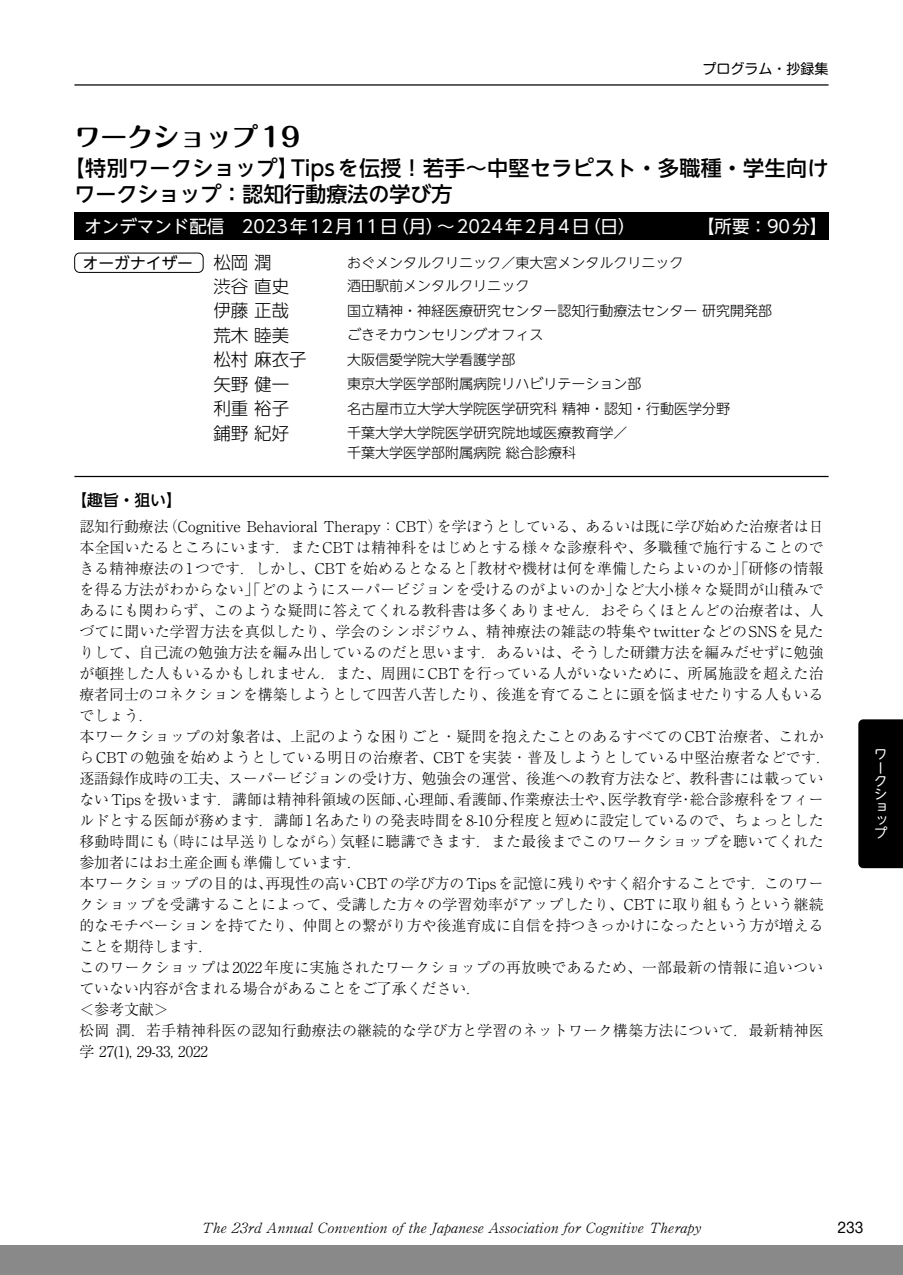
<style>
.page{position:relative;width:903px;height:1275px;background:#fff}
.page>*{position:absolute;margin:0;border:0;box-sizing:border-box;transform-origin:0 0}
.t1{font:700 26.25px "Maru Fo Pro";color:#000}
.t2{font:500 21px/26.2px "UD Shin Go NT Pro";letter-spacing:.02em;color:#000}
.t3{font:17.5px "UD Shin Go NT Pro";color:#fff}
.t4{font:300 17.5px "UD Shin Go NT Pro";color:#000}
.t5{font:15.75px "UD Shin Go NT Pro";color:#000}
.t6{font:500 15.75px "UD Shin Go NT Pro";color:#000}
.t7{font:300 14.88px/21px "Ryumin Pro";letter-spacing:.005em;color:#000}
.t8{font:300 14px/19.2px "UD Shin Go NT Pro";color:#000}
.t9{font:300 14px "Ryumin Pro";color:#000}
.t10{font:14px "Shin M Go Pro";color:#000}
.t11{font:13.12px/13.1px "UD Shin M Go Pro";color:#fff}
.s1{font-weight:300;font-size:17.5px}
</style>
<div class="page">
<div style="left:0;top:1245px;width:903px;height:30px;background:#898989"></div>
<hr style="left:74px;top:84px;width:754px;height:2px;background:#000">
<div style="left:858px;top:719px;width:45px;height:149px;background:#000"></div>
<div style="left:74px;top:212px;width:754px;height:28px;background:#000"></div>
<hr style="left:74px;top:476px;width:754px;height:1px;background:#000">
<div style="left:74px;top:253px;width:129px;height:20px;border:1px solid #000;border-radius:5px"></div>
<p class="t10" style="left:702px;top:58px;width:127px">プログラム・抄録集</p>
<h1 class="t1" style="left:74px;top:116px;width:227px">ワークショップ19</h1>
<h2 class="t2" style="left:74px;top:154px;width:755px;text-indent:-10px">【特別ワークショップ】Tipsを伝授！若手～中堅セラピスト・多職種・学生向けワークショップ：認知行動療法の学び方</h2>
<p class="t3" style="left:84px;top:212px;width:553px">オンデマンド配信　2023年12月11日（月）〜2024年2月4日（日）</p>
<p class="t3" style="left:697px;top:212px;width:132px">【所要：90分】</p>
<p class="t5" style="left:83px;top:250px;width:208px">オーガナイザー <span class="s1">松岡 潤　</span></p>
<p class="t8" style="left:347px;top:253px;width:337px">おぐメンタルクリニック／東大宮メンタルクリニック</p>
<p class="t4" style="left:213px;top:272px;width:77px">渋谷 直史</p>
<p class="t8" style="left:347px;top:276px;width:183px">酒田駅前メンタルクリニック</p>
<p class="t4" style="left:213px;top:296px;width:77px">伊藤 正哉</p>
<p class="t8" style="left:347px;top:300px;width:426px">国立精神・神経医療研究センター認知行動療法センター 研究開発部</p>
<p class="t4" style="left:213px;top:321px;width:77px">荒木 睦美</p>
<p class="t8" style="left:347px;top:325px;width:197px">ごきそカウンセリングオフィス</p>
<p class="t4" style="left:213px;top:345px;width:95px">松村 麻衣子</p>
<p class="t8" style="left:347px;top:349px;width:169px">大阪信愛学院大学看護学部</p>
<p class="t4" style="left:213px;top:370px;width:77px">矢野 健一</p>
<p class="t8" style="left:347px;top:374px;width:295px">東京大学医学部附属病院リハビリテーション部</p>
<p class="t4" style="left:213px;top:394px;width:77px">利重 裕子</p>
<p class="t8" style="left:347px;top:398px;width:384px">名古屋市立大学大学院医学研究科 精神・認知・行動医学分野</p>
<p class="t4" style="left:213px;top:419px;width:77px">鋪野 紀好</p>
<p class="t8" style="left:347px;top:423px;width:281px">千葉大学大学院医学研究院地域医療教育学／千葉大学医学部附属病院 総合診療科</p>
<p class="t6" style="left:71px;top:488px;width:112px">【趣旨・狙い】</p>
<p class="t7" style="left:79px;top:514px;width:753px">認知行動療法（Cognitive Behavioral Therapy：CBT）を学ぼうとしている、あるいは既に学び始めた治療者は日本全国いたるところにいます．またCBTは精神科をはじめとする様々な診療科や、多職種で施行することのできる精神療法の1つです．しかし、CBTを始めるとなると「教材や機材は何を準備したらよいのか」「研修の情報を得る方法がわからない」「どのようにスーパービジョンを受けるのがよいのか」など大小様々な疑問が山積みであるにも関わらず、このような疑問に答えてくれる教科書は多くありません．おそらくほとんどの治療者は、人づてに聞いた学習方法を真似したり、学会のシンポジウム、精神療法の雑誌の特集やtwitterなどのSNSを見たりして、自己流の勉強方法を編み出しているのだと思います．あるいは、そうした研鑽方法を編みだせずに勉強が頓挫した人もいるかもしれません．また、周囲にCBTを行っている人がいないために、所属施設を超えた治療者同士のコネクションを構築しようとして四苦八苦したり、後進を育てることに頭を悩ませたりする人もいるでしょう．<br>本ワークショップの対象者は、上記のような困りごと・疑問を抱えたことのあるすべてのCBT治療者、これからCBTの勉強を始めようとしている明日の治療者、CBTを実装・普及しようとしている中堅治療者などです．逐語録作成時の工夫、スーパービジョンの受け方、勉強会の運営、後進への教育方法など、教科書には載っていないTipsを扱います．講師は精神科領域の医師、心理師、看護師、作業療法士や、医学教育学・総合診療科をフィールドとする医師が務めます．講師1名あたりの発表時間を8-10分程度と短めに設定しているので、ちょっとした移動時間にも（時には早送りしながら）気軽に聴講できます．また最後までこのワークショップを聴いてくれた参加者にはお土産企画も準備しています．<br>本ワークショップの目的は、再現性の高いCBTの学び方のTipsを記憶に残りやすく紹介することです．このワークショップを受講することによって、受講した方々の学習効率がアップしたり、CBTに取り組もうという継続的なモチベーションを持てたり、仲間との繋がり方や後進育成に自信を持つきっかけになったという方が増えることを期待します．<br>このワークショップは2022年度に実施されたワークショップの再放映であるため、一部最新の情報に追いついていない内容が含まれる場合があることをご了承ください．<br>＜参考文献＞<br>松岡潤．若手精神科医の認知行動療法の継続的な学び方と学習のネットワーク構築方法について．最新精神医学 27(1), 29-33, 2022</p>
<p class="t11" style="left:874px;top:747px;width:15px">ワークショップ</p>
<p class="t9" style="left:201px;top:1216px;width:502px">The 23rd Annual Convention of the Japanese Association for Cognitive Therapy</p>
<p class="t10" style="left:837px;top:1216px;width:27px">233</p>
</div>
